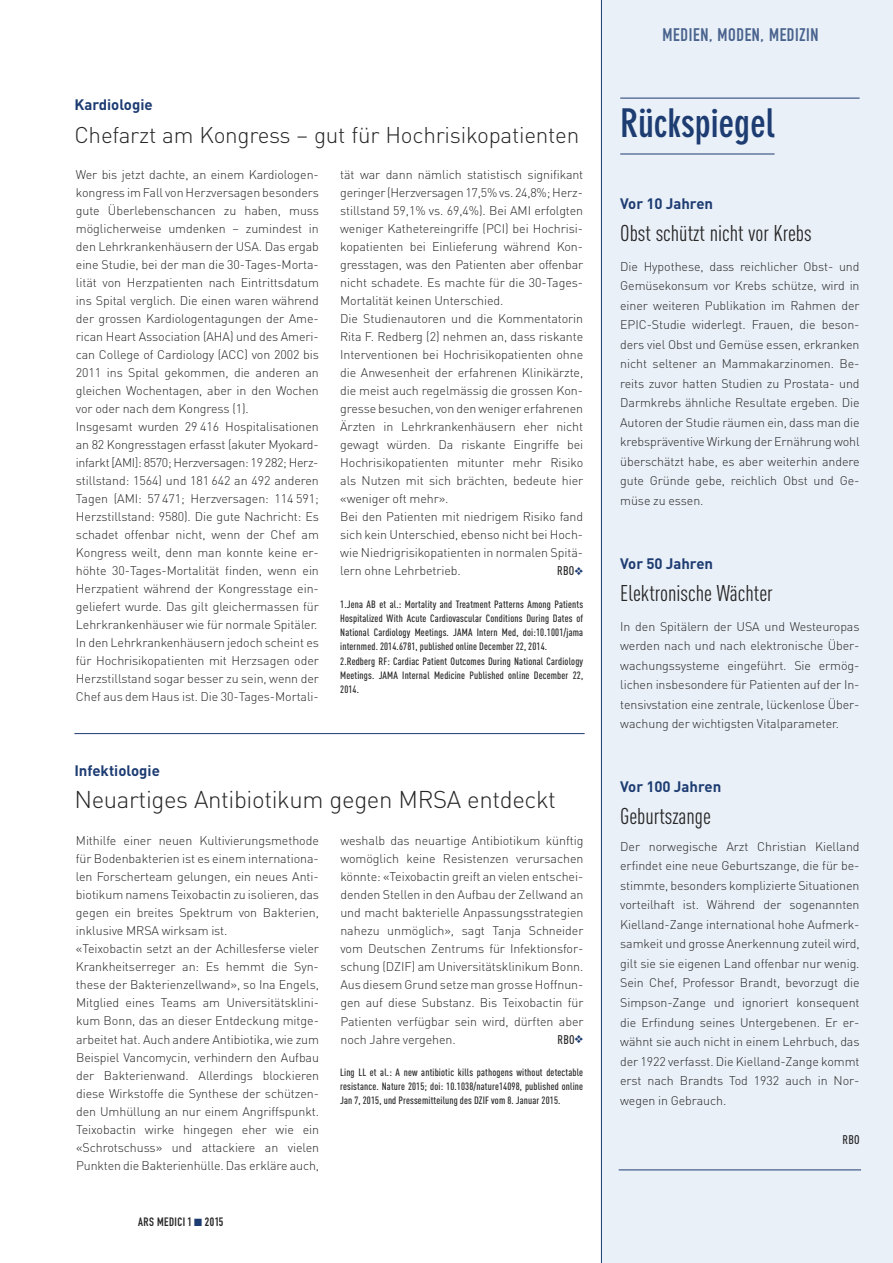
<style>
.page{position:relative;width:893px;height:1263px;background:#fff}
.page>*{position:absolute;margin:0;border:0;box-sizing:border-box;transform-origin:0 0}
.t1{font:700 condensed 39px "DIN Neuzeit Grotesk";color:#1d3c72}
.t2{font:300 24px "DIN";letter-spacing:-.015em;color:#272627}
.t3{font:22.5px "DIN Cond";color:#272627}
.t4{font:300 22.5px "DIN";letter-spacing:-.01em;color:#272627}
.t5{font:18px "DIN Engschrift";letter-spacing:.035em;color:#4a638e}
.t6{font:700 15px "DIN";color:#1d3c72}
.t7{font:300 12.45px/18px "DIN";letter-spacing:-.005em;color:#272627;text-align:justify}
.t8{font:500 12.45px "DIN Cond";letter-spacing:.01em;color:#272627}
.t9{font:12px "DIN Engschrift";letter-spacing:.035em;color:#272627}
.t10{font:500 10.5px/14.2px "DIN Cond";letter-spacing:.015em;color:#272627}
.s1{color:#1d3c72}
</style>
<div class="page">
<div style="left:601px;top:0;width:292px;height:1263px;background:#e9f0f7"></div>
<hr style="left:74px;top:733px;width:511px;height:1px;background:#1d3c72">
<hr style="left:619px;top:1169px;width:242px;height:1px;background:#1d3c72">
<hr style="left:620px;top:98px;width:240px;height:1px;background:#1d3c72">
<hr style="left:620px;top:154px;width:154px;height:1px;background:#1d3c72">
<p class="t6" style="left:74px;top:96px;width:80px">Kardiologie</p>
<h3 class="t4" style="left:74px;top:122px;width:506px">Chefarzt am Kongress – gut für Hochrisikopatienten</h3>
<p class="t7" style="left:76px;top:166px;width:245px;text-align:left">Wer bis jetzt dachte, an einem Kardiologen&shy;kongress im Fall von Herzversagen besonders gute Überlebenschancen zu haben, muss möglicherweise umdenken – zumindest in den Lehrkrankenhäusern der USA. Das ergab eine Studie, bei der man die 30-Tages-Morta&shy;lität von Herzpatienten nach Eintrittsdatum ins Spital verglich. Die einen waren während der grossen Kardiologentagungen der Ame&shy;rican Heart Association (AHA) und des Ameri&shy;can College of Cardiology (ACC) von 2002 bis 2011 ins Spital gekommen, die anderen an gleichen Wochentagen, aber in den Wochen vor oder nach dem Kongress (1).<br>Insgesamt wurden 29 416 Hospitalisationen an 82 Kongresstagen erfasst (akuter Myokard&shy;infarkt [AMI]: 8570; Herzversagen: 19 282; Herz&shy;stillstand: 1564) und 181 642 an 492 anderen Tagen (AMI: 57 471; Herzversagen: 114 591; Herzstillstand: 9580). Die gute Nachricht: Es schadet offenbar nicht, wenn der Chef am Kongress weilt, denn man konnte keine er&shy;höhte 30-Tages-Mortalität finden, wenn ein Herzpatient während der Kongresstage ein&shy;geliefert wurde. Das gilt gleichermassen für Lehrkrankenhäuser wie für normale Spitäler.<br>In den Lehrkrankenhäusern jedoch scheint es für Hochrisikopatienten mit Herzsagen oder Herzstillstand sogar besser zu sein, wenn der Chef aus dem Haus ist. Die 30-Tages-Mortali-</p>
<p class="t7" style="left:340px;top:166px;width:245px;text-align:left">tät war dann nämlich statistisch signifikant geringer (Herzversagen17,5%vs. 24,8%; Herz&shy;stillstand 59,1% vs. 69,4%). Bei AMI erfolgten weniger Kathetereingriffe (PCI) bei Hochrisi&shy;kopatienten bei Einlieferung während Kon&shy;gresstagen, was den Patienten aber offenbar nicht schadete. Es machte für die 30-Tages-Mortalität keinen Unterschied.<br>Die Studienautoren und die Kommentatorin Rita F. Redberg (2) nehmen an, dass riskante Interventionen bei Hochrisikopatienten ohne die Anwesenheit der erfahrenen Klinikärzte, die meist auch regelmässig die grossen Kon&shy;gresse besuchen, von den weniger erfahrenen Ärzten in Lehrkrankenhäusern eher nicht gewagt würden. Da riskante Eingriffe bei Hochrisikopatienten mitunter mehr Risiko als Nutzen mit sich brächten, bedeute hier «weniger oft mehr».<br>Bei den Patienten mit niedrigem Risiko fand sich kein Unterschied, ebenso nicht bei Hoch&shy;wie Niedrigrisikopatienten in normalen Spitä&shy;lern ohne Lehrbetrieb.</p>
<p class="t8" style="left:557px;top:566px;width:27px">RBO<span class="s1">❖</span></p>
<p class="t10" style="left:340px;top:598px;width:245px">1.Jena AB et al.: Mortality and Treatment Patterns Among Patients Hospitalized With Acute Cardiovascular Conditions During Dates of National Cardiology Meetings. JAMA Intern Med, doi:10.1001/jama internmed. 2014.6781, published online December 22, 2014.<br>2.Redberg RF: Cardiac Patient Outcomes During National Cardiology Meetings. JAMA Internal Medicine Published online December 22, 2014.</p>
<p class="t6" style="left:74px;top:761px;width:87px">Infektiologie</p>
<h2 class="t2" style="left:74px;top:786px;width:483px">Neuartiges Antibiotikum gegen MRSA entdeckt</h2>
<p class="t7" style="left:76px;top:832px;width:245px;text-align:left">Mithilfe einer neuen Kultivierungsmethode für Bodenbakterien ist es einem internationa&shy;len Forscherteam gelungen, ein neues Anti&shy;biotikum namens Teixobactin zu isolieren, das gegen ein breites Spektrum von Bakterien, inklusive MRSA wirksam ist.<br>«Teixobactin setzt an der Achillesferse vieler Krankheitserreger an: Es hemmt die Syn&shy;these der Bakterienzellwand», so Ina Engels, Mitglied eines Teams am Universitätsklini&shy;kum Bonn, das an dieser Entdeckung mitge&shy;arbeitet hat. Auch andere Antibiotika, wie zum Beispiel Vancomycin, verhindern den Aufbau der Bakterienwand. Allerdings blockieren diese Wirkstoffe die Synthese der schützen&shy;den Umhüllung an nur einem Angriffspunkt.<br>Teixobactin wirke hingegen eher wie ein «Schrotschuss» und attackiere an vielen Punkten die Bakterienhülle. Das erkläre auch,</p>
<p class="t7" style="left:340px;top:832px;width:245px">weshalb das neuartige Antibiotikum künftig womöglich keine Resistenzen verursachen könnte: «Teixobactin greift an vielen entschei&shy;denden Stellen in den Aufbau der Zellwand an und macht bakterielle Anpassungsstrategien nahezu unmöglich», sagt Tanja Schneider vom Deutschen Zentrums für Infektionsfor&shy;schung (DZIF) am Universitätsklinikum Bonn.<br>Aus diesem Grund setze man grosse Hoffnun&shy;gen auf diese Substanz. Bis Teixobactin für Patienten verfügbar sein wird, dürften aber noch Jahre vergehen.</p>
<p class="t8" style="left:557px;top:1035px;width:27px">RBO<span class="s1">❖</span></p>
<p class="t10" style="left:340px;top:1066px;width:245px;text-align:justify">Ling LL et al.: A new antibiotic kills pathogens without detectable resistance. Nature 2015; doi: 10.1038/nature14098, published online Jan 7, 2015, und Pressemitteilung des DZIF vom 8. Januar 2015.</p>
<p class="t9" style="left:138px;top:1217px;width:87px">ARS MEDICI1 <span class="s1">■</span> 2015</p>
<h3 class="t5" style="left:662px;top:28px;width:158px">MEDIEN, MODEN, MEDIZIN</h3>
<h1 class="t1" style="left:620px;top:108px;width:156px">Rückspiegel</h1>
<p class="t6" style="left:620px;top:195px;width:94px">Vor 10 Jahren</p>
<h3 class="t3" style="left:620px;top:225px;width:193px">Obst schützt nicht vor Krebs</h3>
<p class="t7" style="left:620px;top:257px;width:241px;line-height:19.5px">Die Hypothese, dass reichlicher Obst- und Gemüsekonsum vor Krebs schütze, wird in einer weiteren Publikation im Rahmen der EPIC-Studie widerlegt. Frauen, die beson&shy;ders viel Obst und Gemüse essen, erkranken nicht seltener an Mammakarzinomen. Be&shy;reits zuvor hatten Studien zu Prostata- und Darmkrebs ähnliche Resultate ergeben. Die Autoren der Studie räumen ein, dass man die krebspräventive Wirkung der Ernährung wohl überschätzt habe, es aber weiterhin andere gute Gründe gebe, reichlich Obst und Ge&shy;müse zu essen.</p>
<p class="t6" style="left:620px;top:555px;width:94px">Vor 50 Jahren</p>
<h3 class="t3" style="left:620px;top:585px;width:154px">Elektronische Wächter</h3>
<p class="t7" style="left:620px;top:617px;width:241px;line-height:19.5px">In den Spitälern der USA und Westeuropas werden nach und nach elektronische Über&shy;wachungssysteme eingeführt. Sie ermög&shy;lichen insbesondere für Patienten auf der In&shy;tensivstation eine zentrale, lückenlose Über&shy;wachung der wichtigsten Vitalparameter.</p>
<p class="t6" style="left:620px;top:778px;width:103px">Vor 100 Jahren</p>
<h3 class="t3" style="left:620px;top:808px;width:92px">Geburtszange</h3>
<p class="t7" style="left:620px;top:837px;width:241px;line-height:19.5px">Der norwegische Arzt Christian Kielland erfindet eine neue Geburtszange, die für be&shy;stimmte, besonders komplizierte Situationen vorteilhaft ist. Während der sogenannten Kielland-Zange international hohe Aufmerk&shy;samkeit und grosse Anerkennung zuteil wird, gilt sie sie eigenen Land offenbar nur wenig.<br>Sein Chef, Professor Brandt, bevorzugt die Simpson-Zange und ignoriert konsequent die Erfindung seines Untergebenen. Er er&shy;wähnt sie auch nicht in einem Lehrbuch, das der 1922 verfasst. Die Kielland-Zange kommt erst nach Brandts Tod 1932 auch in Nor&shy;wegen in Gebrauch.</p>
<p class="t8" style="left:843px;top:1135px;width:18px">RBO</p>
</div>
